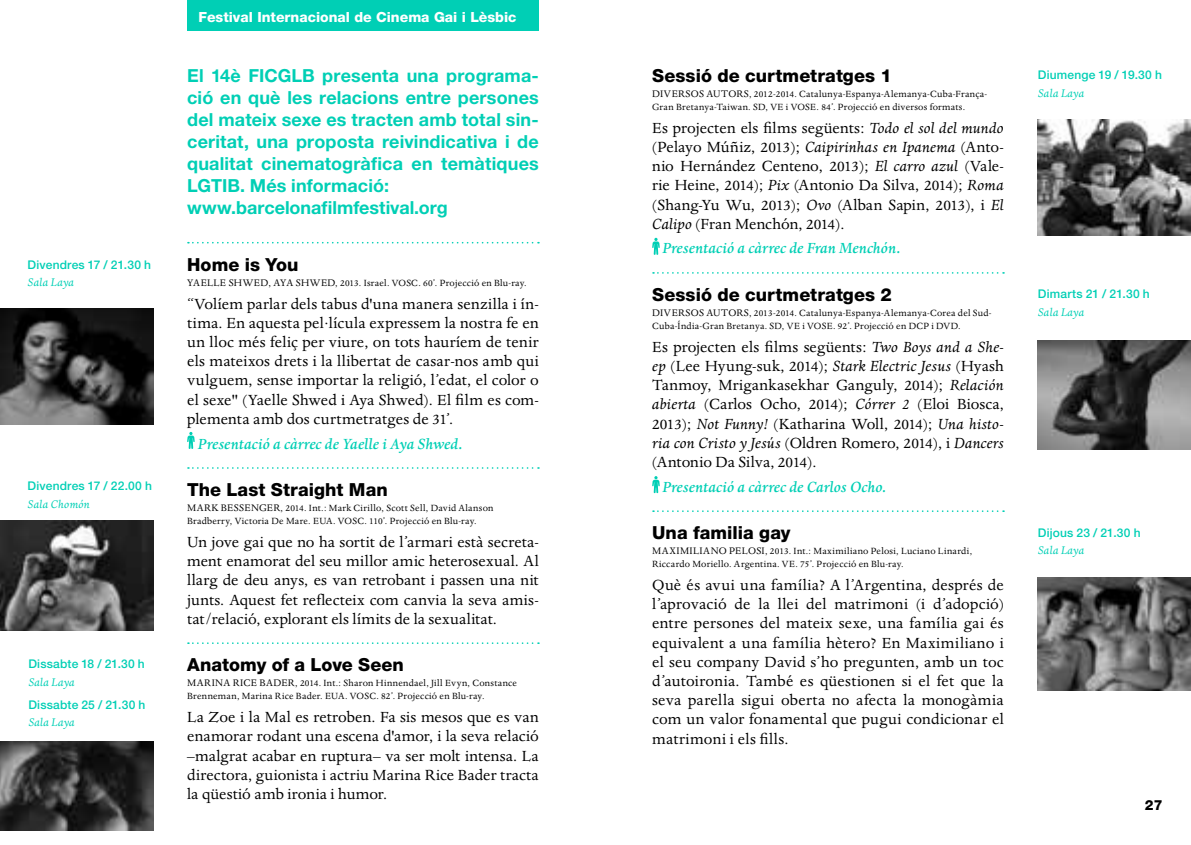
<style>
.page{position:relative;width:1191px;height:845px;background:#fff}
.page>*{position:absolute;margin:0;border:0;box-sizing:border-box;transform-origin:0 0}
.t1{font:700 18px/21.8px "Helvetica Neue LT";letter-spacing:.01em;color:#00cfb5}
.t2{font:800 18px "Helvetica Neue LT";letter-spacing:.005em;color:#000}
.t3{font:17px/19.2px "Dante";letter-spacing:.005em;color:#000;text-align:justify}
.t4{font:italic 500 17px "Dante";letter-spacing:.005em;color:#00cfb5}
.t5{font:800 14px "Helvetica Neue LT";color:#fff}
.t6{font:800 14px "Helvetica Neue LT";color:#000}
.t7{font:italic 12.8px "Dante";letter-spacing:.015em;color:#00cfb5}
.t8{font:500 12px "Helvetica Neue LT";letter-spacing:.015em;color:#00cfb5}
.t9{font:11px "Dante";letter-spacing:.05em;color:#000}
.t10{font:10.4px/13px "Dante";letter-spacing:.02em;color:#000}
.s1{font-size:11px}
.s2{font-style:italic}
</style>
<div class="page">
<div style="left:187px;top:0;width:352px;height:30px;background:#00cfb5"></div>
<svg style="left:653px;top:272px;width:351px;height:2px"></svg>
<svg style="left:653px;top:510px;width:351px;height:2px"></svg>
<svg style="left:652px;top:238px;width:7px;height:17px"></svg>
<svg style="left:652px;top:476px;width:7px;height:17px"></svg>
<svg style="left:188px;top:242px;width:351px;height:1px"></svg>
<svg style="left:188px;top:467px;width:351px;height:2px"></svg>
<svg style="left:188px;top:642px;width:351px;height:2px"></svg>
<svg style="left:187px;top:432px;width:8px;height:17px"></svg>
<img style="left:0;top:520px;width:153px;height:110px">
<img style="left:0;top:741px;width:153px;height:89px">
<img style="left:1037px;top:578px;width:154px;height:112px">
<img style="left:1037px;top:120px;width:154px;height:115px">
<img style="left:1037px;top:340px;width:154px;height:109px">
<img style="left:0;top:308px;width:153px;height:117px">
<p class="t8" style="left:28px;top:257px;width:125px">Divendres 17 / 21.30 h</p>
<p class="t7" style="left:28px;top:275px;width:48px">Sala Laya</p>
<p class="t8" style="left:28px;top:479px;width:126px">Divendres 17 / 22.00 h</p>
<p class="t7" style="left:28px;top:497px;width:64px">Sala Chomón</p>
<p class="t8" style="left:28px;top:657px;width:118px">Dissabte 18 / 21.30 h</p>
<p class="t7" style="left:28px;top:675px;width:48px">Sala Laya</p>
<p class="t8" style="left:28px;top:697px;width:119px">Dissabte 25 / 21.30 h</p>
<p class="t7" style="left:28px;top:715px;width:48px">Sala Laya</p>
<p class="t5" style="left:198px;top:9px;width:319px">Festival Internacional de Cinema Gai i Lèsbic</p>
<p class="t1" style="left:187px;top:64px;width:353px">El 14è FICGLB presenta una programa&shy;ció en què les relacions entre persones del mateix sexe es tracten amb total sin&shy;ceritat, una proposta reivindicativa i de qualitat cinematogràfica en temàtiques LGTIB. Més informació: www.barcelonafilmfestival.org</p>
<p class="t2" style="left:187px;top:254px;width:113px">Home is You</p>
<p class="t10" style="left:187px;top:277px;width:341px"><span class="s1">YAELLE SHWED, AYA SHWED</span>, 2013. Israel. VOSC. 60’. Projecció en Blu-ray.</p>
<p class="t3" style="left:187px;top:294px;width:353px">“Volíem parlar dels tabus d'una manera senzilla i ín&shy;tima. En aquesta pel·lícula expressem la nostra fe en un lloc més feliç per viure, on tots hauríem de tenir els mateixos drets i la llibertat de casar-nos amb qui vulguem, sense importar la religió, l’edat, el color o el sexe" (Yaelle Shwed i Aya Shwed). El film es com&shy;plementa amb dos curtmetratges de 31’.</p>
<p class="t4" style="left:198px;top:434px;width:266px">Presentació a càrrec de Yaelle i Aya Shwed.</p>
<p class="t2" style="left:187px;top:479px;width:202px">The Last Straight Man</p>
<p class="t10" style="left:187px;top:502px;width:308px"><span class="s1">Mark Bessenger</span>, 2014. Int.: Mark Cirillo, Scott Sell, David Alanson<br>Bradberry, Victoria De Mare. EUA. VOSC. 110’. Projecció en Blu-ray.</p>
<p class="t3" style="left:187px;top:533px;width:353px">Un jove gai que no ha sortit de l’armari està secreta&shy;ment enamorat del seu millor amic heterosexual. Al llarg de deu anys, es van retrobant i passen una nit junts. Aquest fet reflecteix com canvia la seva amis&shy;tat/relació, explorant els límits de la sexualitat.</p>
<p class="t2" style="left:187px;top:654px;width:218px">Anatomy of a Love Seen</p>
<p class="t9" style="left:187px;top:677px;width:53px">Marina Rice</p>
<p class="t10" style="left:187px;top:677px;width:331px;text-indent:72px"><span class="s1">Bader</span>, 2014. Int.: Sharon Hinnendael, Jill Evyn, Constance<br>Brenneman, Marina Rice Bader. EUA. VOSC. 82’. Projecció en Blu-ray.</p>
<p class="t3" style="left:187px;top:708px;width:353px">La Zoe i la Mal es retroben. Fa sis mesos que es van enamorar rodant una escena d'amor, i la seva relació –malgrat acabar en ruptura– va ser molt intensa. La directora, guionista i actriu Marina Rice Bader tracta la qüestió amb ironia i humor.</p>
<p class="t2" style="left:652px;top:65px;width:241px">Sessió de curtmetratges 1</p>
<p class="t9" style="left:652px;top:88px;width:8px">Dive</p>
<p class="t9" style="left:678px;top:88px;width:37px">rsos auto</p>
<p class="t10" style="left:652px;top:88px;width:336px;text-indent:84px"><span class="s1">rs</span>, 2012-2014. Catalunya-Espanya-Alemanya-Cuba-França-<br>Gran Bretanya-Taiwan. SD, VE i VOSE. 84’. Projecció en diversos formats.</p>
<p class="t3" style="left:652px;top:119px;width:353px">Es projecten els films següents: <span class="s2">Todo el sol del mundo </span>(Pelayo Múñiz, 2013); <span class="s2">Caipirinhas en Ipanema</span> (Anto&shy;nio Hernández Centeno, 2013); <span class="s2">El carro azul</span> (Vale&shy;rie Heine, 2014); <span class="s2">Pix</span> (Antonio Da Silva, 2014); <span class="s2">Roma </span>(Shang-Yu Wu, 2013); <span class="s2">Ovo</span> (Alban Sapin, 2013), i <span class="s2">El Calipo</span> (Fran Menchón, 2014).</p>
<p class="t4" style="left:662px;top:239px;width:240px">Presentació a càrrec de Fran Menchón.</p>
<p class="t2" style="left:652px;top:284px;width:241px">Sessió de curtmetratges 2</p>
<p class="t9" style="left:652px;top:307px;width:8px">Dive</p>
<p class="t9" style="left:678px;top:307px;width:37px">rsos auto</p>
<p class="t10" style="left:652px;top:307px;width:341px;text-indent:84px"><span class="s1">rs</span>, 2013-2014. Catalunya-Espanya-Alemanya-Corea del Sud-<br>Cuba-Índia-Gran Bretanya. SD, VE i VOSE. 92’. Projecció en DCP i DVD.</p>
<p class="t3" style="left:652px;top:338px;width:353px">Es projecten els films següents: <span class="s2">Two Boys and a She&shy;ep</span> (Lee Hyung-suk, 2014); <span class="s2">Stark Electric Jesus</span> (Hyash Tanmoy, Mrigankasekhar Ganguly, 2014); <span class="s2">Relación abierta</span> (Carlos Ocho, 2014); <span class="s2">Córrer 2</span> (Eloi Biosca, 2013); <span class="s2">Not Funny!</span> (Katharina Woll, 2014); <span class="s2">Una histo&shy;ria con Cristo y Jesús</span> (Oldren Romero, 2014), i <span class="s2">Dancers </span>(Antonio Da Silva, 2014).</p>
<p class="t4" style="left:662px;top:477px;width:226px">Presentació a càrrec de Carlos Ocho.</p>
<p class="t2" style="left:652px;top:522px;width:140px">Una familia gay</p>
<p class="t9" style="left:652px;top:545px;width:31px">Maximilia</p>
<p class="t9" style="left:710px;top:545px;width:33px">no Pelo</p>
<p class="t10" style="left:652px;top:545px;width:321px;text-indent:104px"><span class="s1">si</span>, 2013. Int.: Maximiliano Pelosi, Luciano Linardi,<br>Riccardo Moriello. Argentina. VE. 75’. Projecció en Blu-ray.</p>
<p class="t3" style="left:652px;top:576px;width:353px">Què és avui una família? A l’Argentina, després de l’aprovació de la llei del matrimoni (i d’adopció) entre persones del mateix sexe, una família gai és equivalent a una família hètero? En Maximiliano i el seu company David s’ho pregunten, amb un toc d’autoironia. També es qüestionen si el fet que la seva parella sigui oberta no afecta la monogàmia com un valor fonamental que pugui condicionar el matrimoni i els fills.</p>
<p class="t8" style="left:1037px;top:68px;width:126px">Diumenge 19 / 19.30 h</p>
<p class="t7" style="left:1037px;top:86px;width:48px">Sala Laya</p>
<p class="t8" style="left:1037px;top:287px;width:113px">Dimarts 21 / 21.30 h</p>
<p class="t7" style="left:1037px;top:305px;width:48px">Sala Laya</p>
<p class="t8" style="left:1037px;top:525px;width:104px">Dijous 23 / 21.30 h</p>
<p class="t7" style="left:1037px;top:543px;width:48px">Sala Laya</p>
<p class="t6" style="left:1145px;top:797px;width:19px">27</p>
</div>
